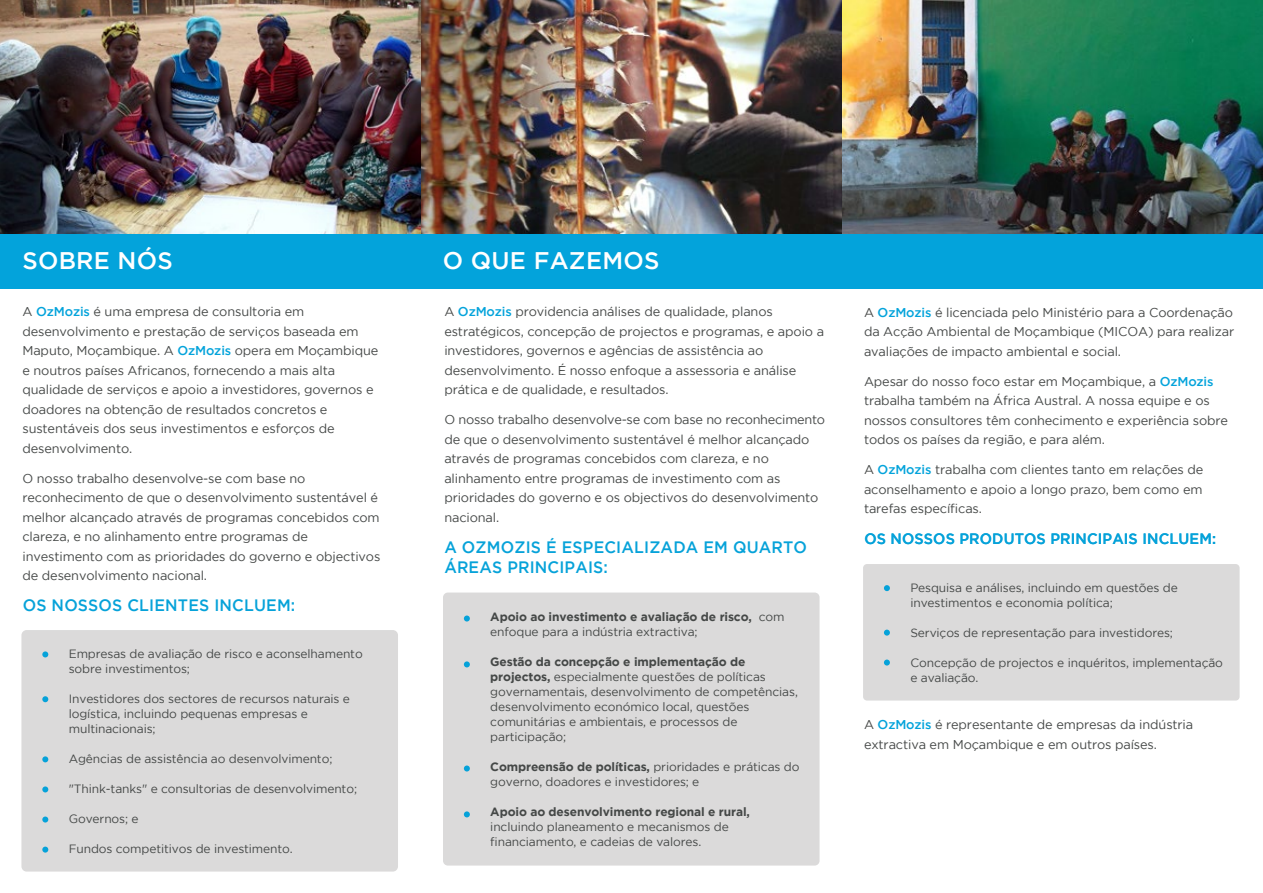
<style>
.page{position:relative;width:1263px;height:893px;background:#fff}
.page>*{position:absolute;margin:0;border:0;box-sizing:border-box;transform-origin:0 0}
.t1{font:500 24px "Gotham";letter-spacing:.01em;color:#fff}
.t2{font:500 16.5px/19.8px "Gotham";letter-spacing:.01em;color:#06a2d9;scale:.96 1}
.t3{font:500 15px "Gotham";letter-spacing:.01em;color:#06a2d9;scale:.96 1}
.t4{font:12.75px/19.5px "Gotham";letter-spacing:-.01em;color:#454847}
.t5{font:12px/15px "Gotham";letter-spacing:-.01em;color:#454847}
.t6{font:700 12px/15px "Gotham";letter-spacing:-.01em;color:#454847}
.s1{font-weight:500;color:#03a3db}
.s2{font-weight:400}
.s3{font-weight:700}
</style>
<div class="page">
<img style="left:420px;top:0;width:422px;height:234px">
<img style="left:842px;top:0;width:421px;height:234px">
<img style="left:0;top:0;width:420px;height:234px">
<div style="left:21px;top:630px;width:377px;height:242px;background:#dbdada;border-radius:5px"></div>
<svg style="left:42px;top:651px;width:6px;height:6px"></svg>
<svg style="left:42px;top:696px;width:6px;height:6px"></svg>
<svg style="left:42px;top:756px;width:6px;height:6px"></svg>
<svg style="left:42px;top:786px;width:6px;height:6px"></svg>
<svg style="left:42px;top:816px;width:6px;height:6px"></svg>
<svg style="left:42px;top:847px;width:6px;height:6px"></svg>
<div style="left:443px;top:593px;width:376px;height:273px;background:#dbdada;border-radius:5px"></div>
<svg style="left:464px;top:661px;width:6px;height:6px"></svg>
<svg style="left:464px;top:615px;width:6px;height:6px"></svg>
<svg style="left:464px;top:811px;width:6px;height:6px"></svg>
<svg style="left:464px;top:765px;width:6px;height:6px"></svg>
<div style="left:863px;top:564px;width:376px;height:137px;background:#dbdada;border-radius:4px"></div>
<svg style="left:884px;top:585px;width:6px;height:6px"></svg>
<svg style="left:884px;top:630px;width:6px;height:6px"></svg>
<svg style="left:884px;top:660px;width:6px;height:6px"></svg>
<div style="left:0;top:234px;width:1263px;height:54px;background:#03a3db"></div>
<h1 class="t1" style="left:22px;top:246px;width:152px">SOBRE NÓS</h1>
<h1 class="t1" style="left:443px;top:246px;width:218px">O QUE FAZEMOS</h1>
<p class="t4" style="left:22px;top:302px;width:357px">A <span class="s1">OzMozis</span> é uma empresa de consultoria em desenvolvimento e prestação de serviços baseada em Maputo, Moçambique. A <span class="s1">OzMozis</span> opera em Moçambique e noutros países Africanos, fornecendo a mais alta qualidade de serviços e apoio a investidores, governos e doadores na obtenção de resultados concretos e sustentáveis dos seus investimentos e esforços de desenvolvimento.</p>
<p class="t4" style="left:22px;top:468px;width:359px">O nosso trabalho desenvolve-se com base no reconhecimento de que o desenvolvimento sustentável é melhor alcançado através de programas concebidos com clareza, e no alinhamento entre programas de investimento com as prioridades do governo e objectivos de desenvolvimento nacional.</p>
<p class="t2" style="left:23px;top:595px;width:285px">OS NOSSOS CLIENTES INCLUEM:</p>
<p class="t5" style="left:69px;top:646px;width:295px">Empresas de avaliação de risco e aconselhamento sobre investimentos;</p>
<p class="t5" style="left:69px;top:691px;width:283px">Investidores dos sectores de recursos naturais e logística, incluindo pequenas empresas e multinacionais;</p>
<p class="t5" style="left:69px;top:751px;width:265px">Agências de assistência ao desenvolvimento;</p>
<p class="t5" style="left:69px;top:781px;width:290px">"Think-tanks" e consultorias de desenvolvimento;</p>
<p class="t5" style="left:69px;top:811px;width:71px">Governos; e</p>
<p class="t5" style="left:69px;top:841px;width:226px">Fundos competitivos de investimento.</p>
<p class="t4" style="left:444px;top:302px;width:381px">A <span class="s1">OzMozis</span> providencia análises de qualidade, planos estratégicos, concepção de projectos e programas, e apoio a investidores, governos e agências de assistência ao desenvolvimento. É nosso enfoque a assessoria e análise prática e de qualidade, e resultados.</p>
<p class="t4" style="left:444px;top:410px;width:382px">O nosso trabalho desenvolve-se com base no reconhecimento de que o desenvolvimento sustentável é melhor alcançado através de programas concebidos com clareza, e no alinhamento entre programas de investimento com as prioridades do governo e os objectivos do desenvolvimento nacional.</p>
<p class="t2" style="left:444px;top:537px;width:379px">A OZMOZIS É ESPECIALIZADA EM QUARTO<br>ÁREAS PRINCIPAIS:</p>
<p class="t6" style="left:490px;top:609px;width:296px">Apoio ao investimento e avaliação de risco, <span class="s2">com enfoque para a indústria extractiva;</span></p>
<p class="t5" style="left:490px;top:654px;width:309px"><span class="s3">Gestão da concepção e implementação de projectos,</span> especialmente questões de políticas governamentais, desenvolvimento de competências, desenvolvimento económico local, questões comunitárias e ambientais, e processos de participação;</p>
<p class="t5" style="left:490px;top:759px;width:311px"><span class="s3">Compreensão de políticas,</span> prioridades e práticas do governo, doadores e investidores; e</p>
<p class="t6" style="left:490px;top:804px;width:261px">Apoio ao desenvolvimento regional e rural,</p>
<p class="t5" style="left:490px;top:819px;width:240px">incluindo planeamento e mecanismos de financiamento, e cadeias de valores.</p>
<p class="t4" style="left:864px;top:302px;width:372px;text-align:justify">A <span class="s1">OzMozis</span> é licenciada pelo Ministério para a Coordenação da Acção Ambiental de Moçambique (MICOA) para realizar avaliações de impacto ambiental e social.</p>
<p class="t4" style="left:864px;top:371px;width:366px">Apesar do nosso foco estar em Moçambique, a <span class="s1">OzMozis </span>trabalha também na África Austral. A nossa equipe e os nossos consultores têm conhecimento e experiência sobre todos os países da região, e para além.</p>
<p class="t4" style="left:864px;top:460px;width:341px;text-align:justify">A <span class="s1">OzMozis</span> trabalha com clientes tanto em relações de aconselhamento e apoio a longo prazo, bem como em tarefas específicas.</p>
<p class="t3" style="left:864px;top:530px;width:368px">OS NOSSOS PRODUTOS PRINCIPAIS INCLUEM:</p>
<p class="t5" style="left:910px;top:580px;width:269px">Pesquisa e análises, incluindo em questões de investimentos e economia política;</p>
<p class="t5" style="left:910px;top:625px;width:264px">Serviços de representação para investidores;</p>
<p class="t5" style="left:910px;top:655px;width:314px">Concepção de projectos e inquéritos, implementação e avaliação.</p>
<p class="t4" style="left:864px;top:715px;width:331px">A <span class="s1">OzMozis</span> é representante de empresas da indústria extractiva em Moçambique e em outros países.</p>
</div>
